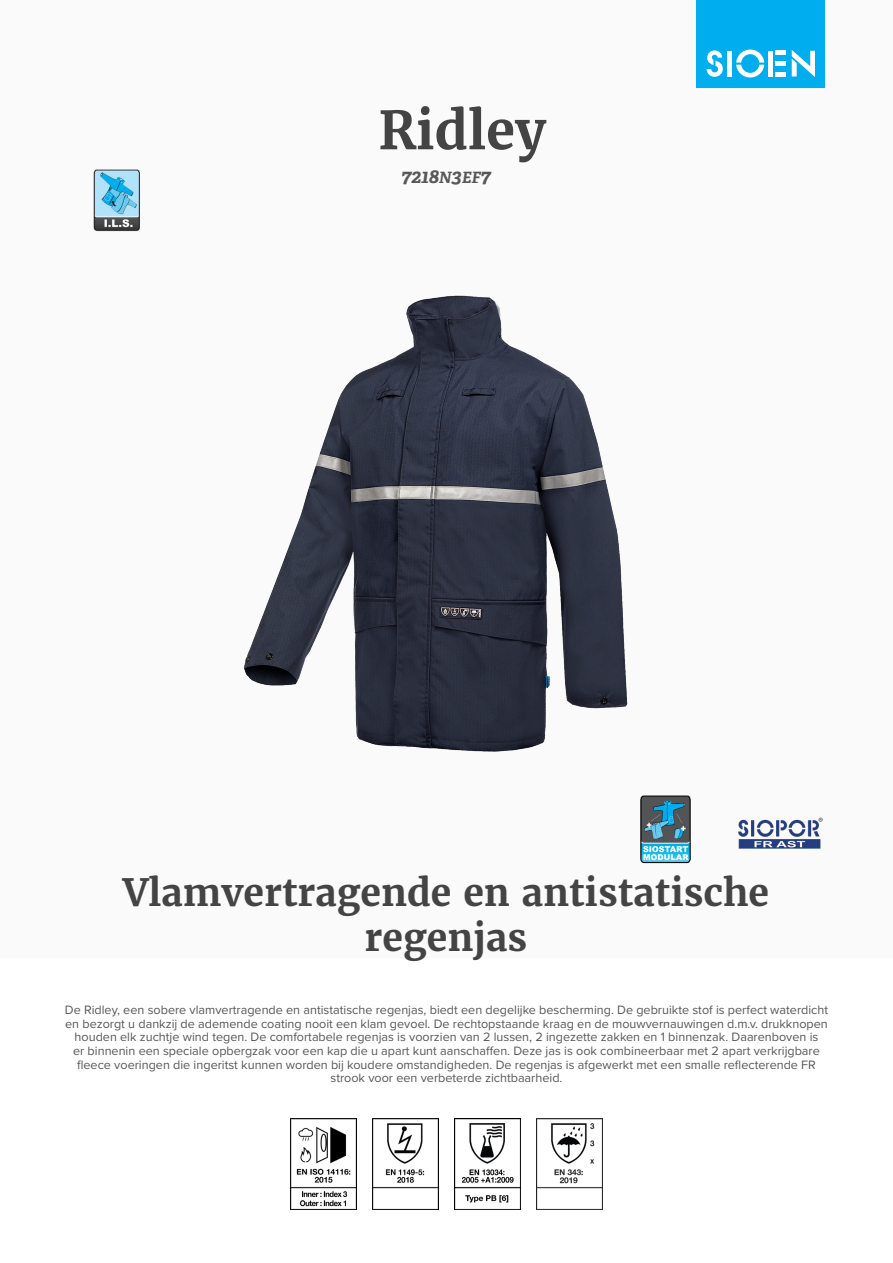
<style>
.page{position:relative;width:893px;height:1263px;background:#fff}
.page>*{position:absolute;margin:0;border:0;box-sizing:border-box;transform-origin:0 0}
.product_name{font:700 52.5px "Merriweather";color:#444}
.product_h2{font:700 37.5px/45px "Merriweather";color:#444;text-align:center}
.product_ref{font:italic 700 19.5px "Adelle";color:#57585a}
.product_description{font:12.6px/13.6px "Proxima Nova";color:#57585a;text-align:center}
.s1{font-size:15.6px}
</style>
<div class="page">
<div style="left:0;top:0;width:893px;height:957px;background:#fafafa"></div>
<div style="left:697px;top:0;width:128px;height:88px;background:#00aeef"></div>
<svg style="left:707px;top:50px;width:16px;height:27px"></svg>
<svg style="left:736px;top:50px;width:28px;height:28px"></svg>
<div style="left:727px;top:51px;width:5px;height:26px;background:#fff"></div>
<div style="left:768px;top:51px;width:5px;height:26px;background:#fff"></div>
<div style="left:775px;top:72px;width:11px;height:5px;background:#fff"></div>
<div style="left:775px;top:61px;width:11px;height:5px;background:#fff"></div>
<hr style="left:775px;top:51px;width:11px;height:4px;background:#fff">
<svg style="left:792px;top:50px;width:23px;height:27px"></svg>
<img style="left:93px;top:169px;width:47px;height:63px">
<img style="left:738px;top:817px;width:85px;height:32px">
<img style="left:688px;top:795px;width:3px;height:68px">
<img style="left:290px;top:1118px;width:66px;height:92px">
<img style="left:372px;top:1118px;width:67px;height:92px">
<img style="left:454px;top:1118px;width:67px;height:92px">
<img style="left:536px;top:1118px;width:67px;height:92px">
<img style="left:243px;top:295px;width:445px;height:569px">
<p class="product_name" style="left:378px;top:97px;width:170px">Ridley</p>
<p class="product_ref" style="left:401px;top:164px;width:91px">7218<span class="s1">N</span>3<span class="s1">EF</span>7</p>
<p class="product_h2" style="left:123px;top:869px;width:648px">Vlamvertragende en antistatische regenjas</p>
<p class="product_description" style="left:65px;top:1002px;width:765px">De Ridley, een sobere vlamvertragende en antistatische regenjas, biedt een degelijke bescherming. De gebruikte stof is perfect waterdicht en bezorgt u dankzij de ademende coating nooit een klam gevoel. De rechtopstaande kraag en de mouwvernauwingen d.m.v. drukknopen houden elk zuchtje wind tegen. De comfortabele regenjas is voorzien van 2 lussen, 2 ingezette zakken en 1 binnenzak. Daarenboven is<br>er binnenin een speciale opbergzak voor een kap die u apart kunt aanschaffen. Deze jas is ook combineerbaar met 2 apart verkrijgbare fleece voeringen die ingeritst kunnen worden bij koudere omstandigheden. De regenjas is afgewerkt met een smalle reflecterende FR strook voor een verbeterde zichtbaarheid.</p>
</div>
